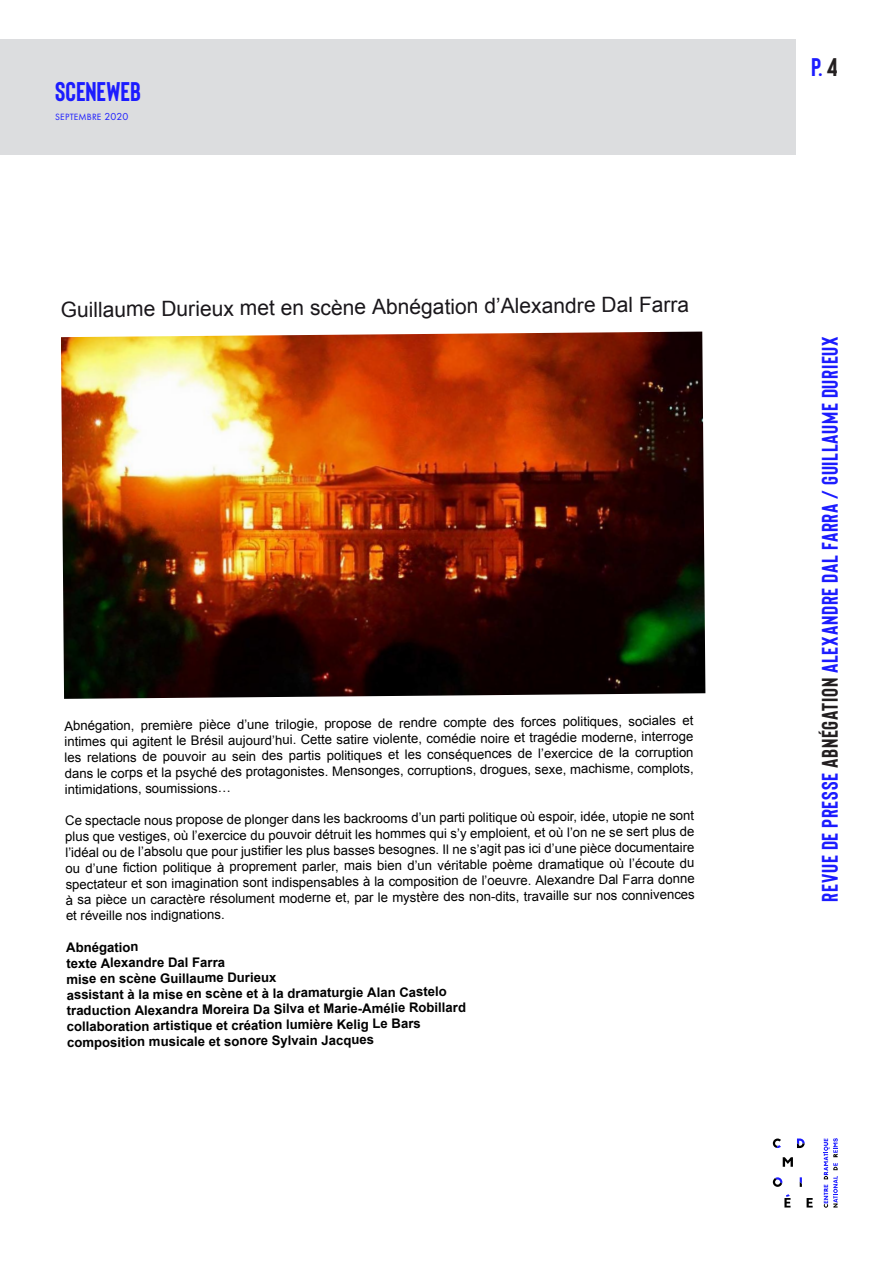
<style>
.page{position:relative;width:893px;height:1263px;background:#fff}
.page>*{position:absolute;margin:0;border:0;box-sizing:border-box;transform-origin:0 0}
.t1{font:700 27px "Bison";letter-spacing:-.005em;color:#1c1cff}
.t2{font:700 25.5px "Bison";color:#1c1cff}
.t3{font:700 22.5px "Bison";letter-spacing:.03em;color:#1c1cff}
.t4{font:21.15px "Arial";color:#1a171b}
.t5{font:13.2px/15.8px "Arial";letter-spacing:-.01em;color:#000;text-align:justify}
.t6{font:700 13.2px/15.6px "Arial";color:#000}
.t7{font:9.45px "Futura PT";letter-spacing:.015em;color:#1c1cff}
.s1{font-size:10.5px}
.s2{color:#231f20}
</style>
<div class="page">
<svg style="left:784px;top:1194px;width:6px;height:13px"></svg>
<svg style="left:807px;top:1198px;width:6px;height:9px"></svg>
<svg style="left:773px;top:1138px;width:8px;height:10px"></svg>
<svg style="left:797px;top:1138px;width:8px;height:10px"></svg>
<svg style="left:783px;top:1157px;width:10px;height:10px"></svg>
<svg style="left:800px;top:1177px;width:2px;height:10px"></svg>
<svg style="left:773px;top:1177px;width:9px;height:10px"></svg>
<svg style="left:824px;top:1138px;width:14px;height:70px"></svg>
<img style="left:61px;top:332px;width:644px;height:367px">
<div style="left:0;top:39px;width:795px;height:115px;background:#dcdddf"></div>
<p class="t1" style="left:55px;top:75px;width:87px">SCENEWEB</p>
<p class="t7" style="left:55px;top:112px;width:75px">SEPTEMBRE <span class="s1">2020</span></p>
<p class="t4" style="left:60px;top:298px;width:630px;rotate:-1deg">Guillaume Durieux met en scène Abnégation d’Alexandre Dal Farra</p>
<p class="t5" style="left:64px;top:715px;width:631px">Abnégation, première pièce d’une trilogie, propose de rendre compte des forces politiques, sociales et intimes qui agitent le Brésil aujourd’hui. Cette satire violente, comédie noire et tragédie moderne, interroge les relations de pouvoir au sein des partis politiques et les conséquences de l’exercice de la corruption dans le corps et la psyché des protagonistes. Mensonges, corruptions, drogues, sexe, machisme, complots,</p>
<p class="t5" style="left:65px;top:781px;width:168px">intimidations, soumissions…</p>
<p class="t5" style="left:65px;top:810px;width:631px">Ce spectacle nous propose de plonger dans les backrooms d’un parti politique où espoir, idée, utopie ne sont plus que vestiges, où l’exercice du pouvoir détruit les hommes qui s’y emploient, et où l’on ne se sert plus de l’idéal ou de l’absolu que pour justifier les plus basses besognes. Il ne s’agit pas ici d’une pièce documentaire ou d’une fiction politique à proprement parler, mais bien d’un véritable poème dramatique où l’écoute du spectateur et son imagination sont indispensables à la composition de l’oeuvre. Alexandre Dal Farra donne à sa pièce un caractère résolument moderne et, par le mystère des non-dits, travaille sur nos connivences</p>
<p class="t5" style="left:66px;top:907px;width:160px">et réveille nos indignations.</p>
<p class="t6" style="left:66px;top:939px;width:401px">Abnégation<br>texte Alexandre Dal Farra<br>mise en scène Guillaume Durieux<br>assistant à la mise en scène et à la dramaturgie Alan Castelo traduction Alexandra Moreira Da Silva et Marie-Amélie Robillard collaboration artistique et création lumière Kelig Le Bars composition musicale et sonore Sylvain Jacques</p>
<h2 class="t2" style="left:811px;top:51px;width:28px">p. <span class="s2">4</span></h2>
<p class="t3" style="left:816px;top:902px;width:567px;rotate:-90deg">revue de presse <span class="s2">Abnégation</span> Alexandre Dal Farra / Guillaume Durieux</p>
</div>
